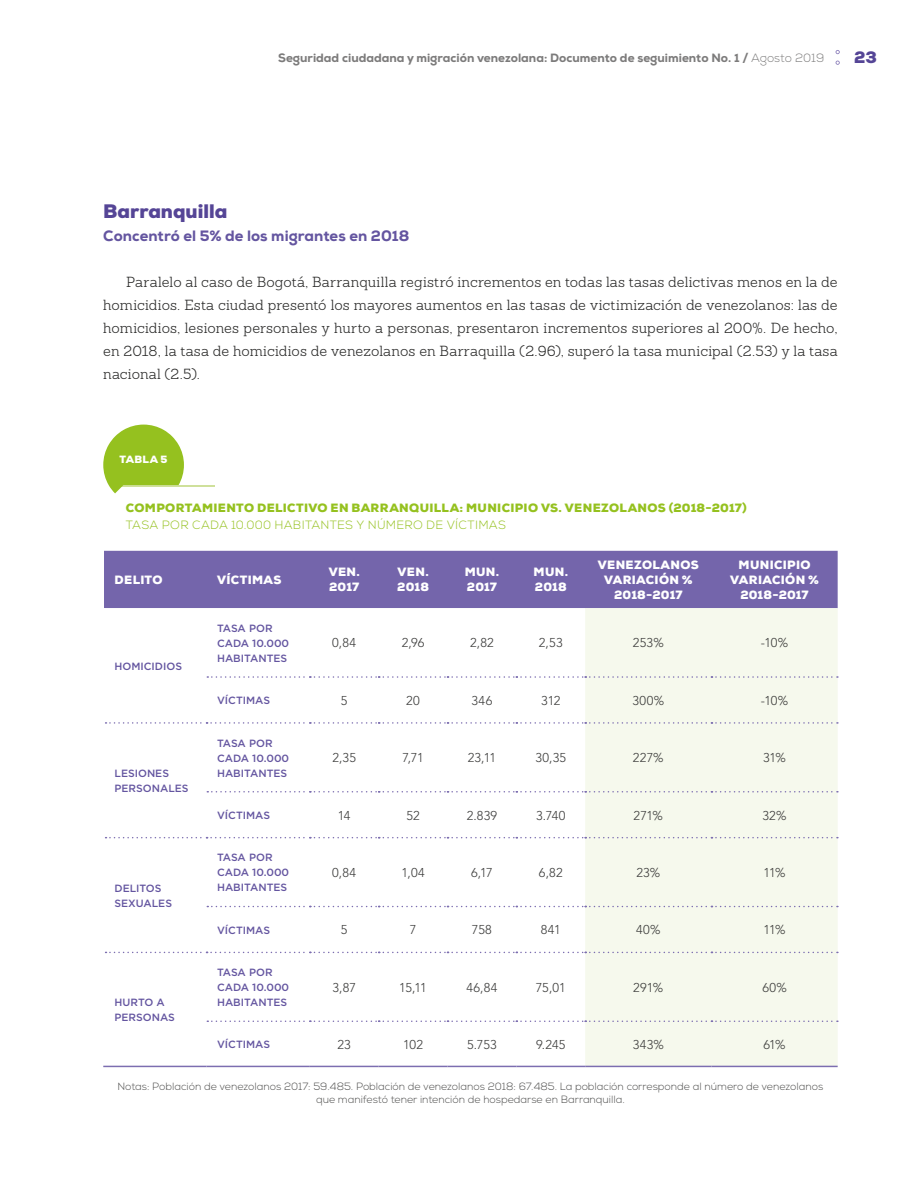
<style>
.page{position:relative;width:918px;height:1188px;background:#fff}
.page>*{position:absolute;margin:0;border:0;box-sizing:border-box;transform-origin:0 0}
.t1{font:900 19.5px "Nexa";color:#554596}
.t2{font:900 16.5px "Nexa";color:#554596}
.t3{font:800 15px "Nexa";letter-spacing:.005em;color:#6455a0}
.t4{font:300 14.25px/23px "Sanchez Slab";letter-spacing:.015em;color:#282827;text-align:justify}
.t5{font:300 12.75px "Avenir LT Std";letter-spacing:.01em;color:#3c3c3b}
.t6{font:900 12px/15px "Nexa";letter-spacing:.02em;color:#fff}
.t7{font:800 12px "Nexa";color:#7c7b7b}
.t8{font:900 12px "Nexa";letter-spacing:.03em;color:#95c11f}
.t9{font:300 12px "Nexa";letter-spacing:.025em;color:#95c11f}
.t10{font:500 10.5px/15px "Gotham";color:#6455a0}
.t11{font:300 10.5px/12.6px "Nexa";color:#4a4a49;text-align:center}
.t12{font:900 10.5px "Nexa";color:#fff}
.s1{font-weight:300}
</style>
<div class="page">
<svg style="left:836px;top:61px;width:4px;height:4px"></svg>
<svg style="left:836px;top:50px;width:4px;height:4px"></svg>
<hr style="left:119px;top:485px;width:96px;height:2px;background:#cfe09b">
<svg style="left:103px;top:425px;width:81px;height:68px"></svg>
<div style="left:104px;top:551px;width:734px;height:57px;background:#7465ab"></div>
<svg style="left:105px;top:676px;width:480px;height:390px"></svg>
<div style="left:585px;top:608px;width:253px;height:458px;background:#f6f9ed"></div>
<svg style="left:207px;top:676px;width:631px;height:2px"></svg>
<svg style="left:207px;top:791px;width:631px;height:2px"></svg>
<svg style="left:207px;top:906px;width:631px;height:1px"></svg>
<svg style="left:207px;top:1021px;width:631px;height:1px"></svg>
<svg style="left:106px;top:722px;width:732px;height:2px"></svg>
<svg style="left:106px;top:837px;width:732px;height:1px"></svg>
<svg style="left:106px;top:952px;width:732px;height:1px"></svg>
<hr style="left:103px;top:1066px;width:104px;height:1px;background:#7c6eb0">
<hr style="left:207px;top:1066px;width:103px;height:1px;background:#7c6eb0">
<hr style="left:310px;top:1066px;width:69px;height:1px;background:#7c6eb0">
<hr style="left:379px;top:1066px;width:69px;height:1px;background:#7c6eb0">
<hr style="left:448px;top:1066px;width:68px;height:1px;background:#7c6eb0">
<hr style="left:516px;top:1066px;width:69px;height:1px;background:#7c6eb0">
<hr style="left:585px;top:1066px;width:126px;height:1px;background:#7c6eb0">
<hr style="left:711px;top:1066px;width:127px;height:1px;background:#7c6eb0">
<p class="t7" style="left:278px;top:50px;width:548px">Seguridad ciudadana y migración venezolana: Documento de seguimiento No. 1 / <span class="s1">Agosto 2019</span></p>
<p class="t2" style="left:854px;top:47px;width:24px">23</p>
<h1 class="t1" style="left:103px;top:199px;width:126px">BARRANQUILLA</h1>
<p class="t3" style="left:103px;top:226px;width:308px">Concentró el 5% de los migrantes en 2018</p>
<p class="t4" style="left:103px;top:270px;width:736px;text-indent:23px">Paralelo al caso de Bogotá, Barranquilla registró incrementos en todas las tasas delictivas menos en la de homicidios. Esta ciudad presentó los mayores aumentos en las tasas de victimización de venezolanos: las de homicidios, lesiones personales y hurto a personas, presentaron incrementos superiores al 200%. De hecho, en 2018, la tasa de homicidios de venezolanos en Barraquilla (2.96), superó la tasa municipal (2.53) y la tasa nacional (2.5).</p>
<p class="t12" style="left:119px;top:452px;width:50px">TABLA 5</p>
<p class="t8" style="left:126px;top:500px;width:622px">COMPORTAMIENTO DELICTIVO EN BARRANQUILLA: MU NICIPIO VS. VENEZOLANOS (2018-2017)</p>
<p class="t9" style="left:126px;top:518px;width:204px">Tasa por cada 10.000 habitante</p>
<p class="t9" style="left:345px;top:518px;width:122px">s y n úmero de víctim</p>
<p class="t9" style="left:489px;top:518px;width:19px">as</p>
<p class="t6" style="left:115px;top:572px;width:50px">DELITO</p>
<p class="t6" style="left:217px;top:572px;width:66px">VÍCTIMAS</p>
<p class="t6" style="left:329px;top:565px;width:33px">VEN.<br>2017</p>
<p class="t6" style="left:397px;top:565px;width:33px">VEN.<br>2018</p>
<p class="t6" style="left:465px;top:565px;width:36px">MUN.<br>2017</p>
<p class="t6" style="left:534px;top:565px;width:36px">MUN.<br>2018</p>
<p class="t6" style="left:604px;top:557px;width:96px;text-indent:-6px">VENEZOLANOS<br>VARIA</p>
<p class="t6" style="left:614px;top:572px;width:80px;text-indent:32px">CIÓN %<br>2018-2017</p>
<p class="t6" style="left:730px;top:557px;width:82px;text-indent:8px">MUNICIPIO<br>VARIA</p>
<p class="t6" style="left:740px;top:572px;width:80px;text-indent:32px">CIÓN %<br>2018-2017</p>
<p class="t10" style="left:115px;top:658px;width:69px">HOMICIDIOS</p>
<p class="t10" style="left:115px;top:766px;width:76px">LESIONES<br>PERSONALES</p>
<p class="t10" style="left:115px;top:880px;width:59px;text-indent:22px">ITOS<br>SEXUALES</p>
<p class="t10" style="left:115px;top:880px;width:8px">DEL</p>
<p class="t10" style="left:115px;top:995px;width:62px">HURTO A<br>PERSONAS</p>
<p class="t10" style="left:217px;top:620px;width:74px">TASA POR<br>CADA 10.000<br>HABITANTES</p>
<p class="t5" style="left:332px;top:636px;width:25px">0,84</p>
<p class="t5" style="left:402px;top:636px;width:24px">2,96</p>
<p class="t5" style="left:470px;top:636px;width:25px">2,82</p>
<p class="t5" style="left:539px;top:636px;width:25px">2,53</p>
<p class="t5" style="left:633px;top:636px;width:32px">253%</p>
<p class="t5" style="left:761px;top:636px;width:29px">-10%</p>
<p class="t10" style="left:217px;top:693px;width:55px">VÍCTIMAS</p>
<p class="t5" style="left:341px;top:693px;width:8px">5</p>
<p class="t5" style="left:406px;top:693px;width:15px">20</p>
<p class="t5" style="left:472px;top:693px;width:22px">346</p>
<p class="t5" style="left:541px;top:693px;width:21px">312</p>
<p class="t5" style="left:632px;top:693px;width:33px">300%</p>
<p class="t5" style="left:761px;top:693px;width:29px">-10%</p>
<p class="t10" style="left:217px;top:735px;width:74px">TASA POR<br>CADA 10.000<br>HABITANTES</p>
<p class="t5" style="left:332px;top:750px;width:25px">2,35</p>
<p class="t5" style="left:402px;top:750px;width:23px">7,71</p>
<p class="t5" style="left:468px;top:750px;width:30px">23,11</p>
<p class="t5" style="left:535px;top:750px;width:32px">30,35</p>
<p class="t5" style="left:633px;top:750px;width:32px">227%</p>
<p class="t5" style="left:763px;top:750px;width:24px">31%</p>
<p class="t10" style="left:217px;top:808px;width:55px">VÍCTIMAS</p>
<p class="t5" style="left:338px;top:808px;width:14px">14</p>
<p class="t5" style="left:406px;top:808px;width:15px">52</p>
<p class="t5" style="left:467px;top:808px;width:32px">2.839</p>
<p class="t5" style="left:536px;top:808px;width:31px">3.740</p>
<p class="t5" style="left:634px;top:808px;width:31px">271%</p>
<p class="t5" style="left:763px;top:808px;width:26px">32%</p>
<p class="t10" style="left:217px;top:850px;width:74px">TASA POR<br>CADA 10.000<br>HABITANTES</p>
<p class="t5" style="left:332px;top:865px;width:25px">0,84</p>
<p class="t5" style="left:401px;top:865px;width:25px">1,04</p>
<p class="t5" style="left:471px;top:865px;width:23px">6,17</p>
<p class="t5" style="left:539px;top:865px;width:25px">6,82</p>
<p class="t5" style="left:636px;top:865px;width:25px">23%</p>
<p class="t5" style="left:764px;top:865px;width:24px">11%</p>
<p class="t10" style="left:217px;top:922px;width:55px">VÍCTIMAS</p>
<p class="t5" style="left:341px;top:922px;width:8px">5</p>
<p class="t5" style="left:410px;top:922px;width:8px">7</p>
<p class="t5" style="left:472px;top:922px;width:21px">758</p>
<p class="t5" style="left:541px;top:922px;width:21px">841</p>
<p class="t5" style="left:636px;top:922px;width:26px">40%</p>
<p class="t5" style="left:764px;top:922px;width:24px">11%</p>
<p class="t10" style="left:217px;top:965px;width:74px">TASA POR<br>CADA 10.000<br>HABITANTES</p>
<p class="t5" style="left:332px;top:980px;width:25px">3,87</p>
<p class="t5" style="left:399px;top:980px;width:29px">15,11</p>
<p class="t5" style="left:466px;top:980px;width:33px">46,84</p>
<p class="t5" style="left:536px;top:980px;width:31px">75,01</p>
<p class="t5" style="left:633px;top:980px;width:32px">291%</p>
<p class="t5" style="left:762px;top:980px;width:26px">60%</p>
<p class="t10" style="left:217px;top:1037px;width:55px">VÍCTIMAS</p>
<p class="t5" style="left:338px;top:1037px;width:15px">23</p>
<p class="t5" style="left:403px;top:1037px;width:21px">102</p>
<p class="t5" style="left:467px;top:1037px;width:31px">5.753</p>
<p class="t5" style="left:536px;top:1037px;width:31px">9.245</p>
<p class="t5" style="left:633px;top:1037px;width:33px">343%</p>
<p class="t5" style="left:763px;top:1037px;width:24px">61%</p>
<p class="t11" style="left:118px;top:1080px;width:707px">Notas: Población de venezolanos 2017: 59.485. Población de venezolanos 2018: 67.485. La población corresponde al número de venezolanos que manifestó tener intención de hospedarse en Barranquilla.</p>
</div>
